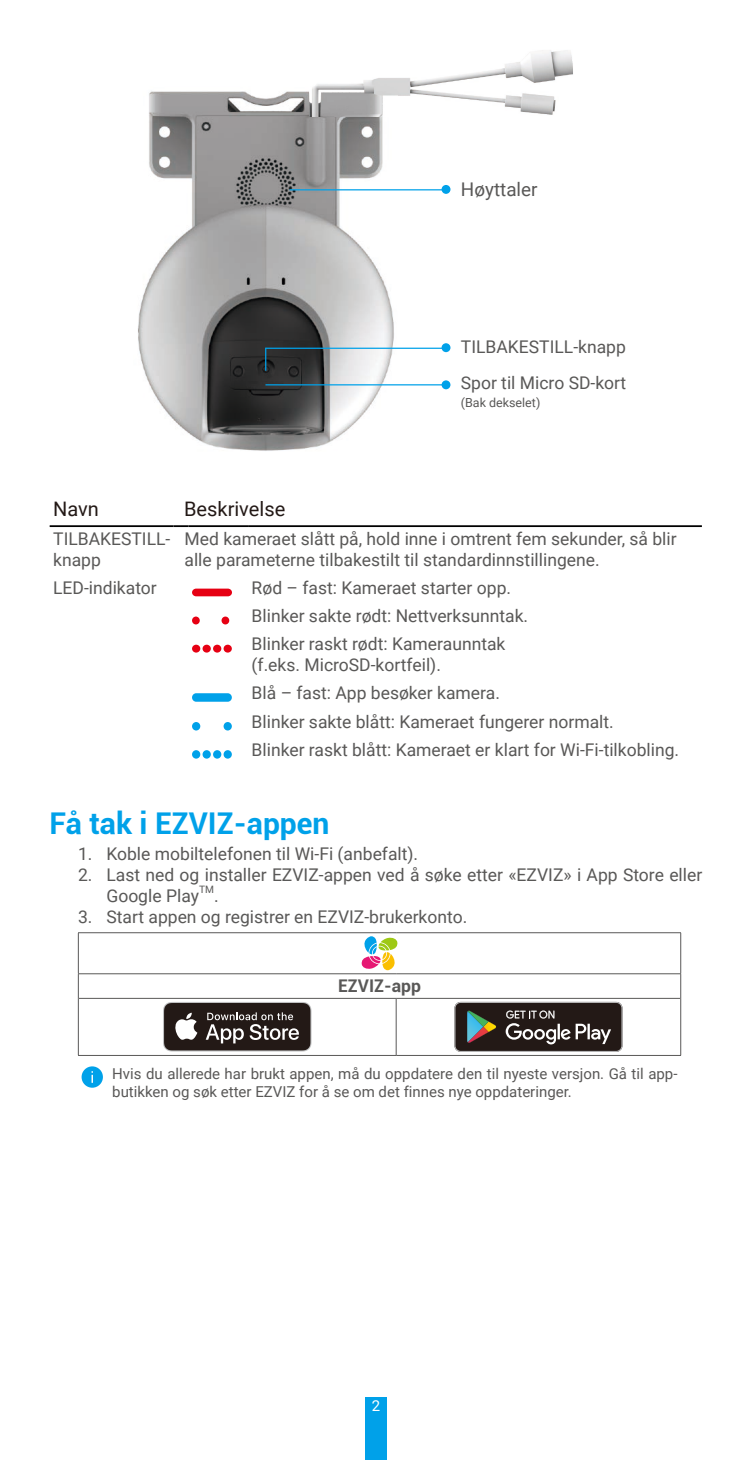
<style>
.page{position:relative;width:752px;height:1460px;background:#fff}
.page>*{position:absolute;margin:0;border:0;box-sizing:border-box;transform-origin:0 0}
.t1{font:700 30px "Roboto";color:#00a1e9}
.t2{font:20px "Roboto";color:#231916}
.t3{font:18.75px "Roboto";color:#595857}
.t4{font:17.5px/28.2px "Roboto";color:#595857}
.t5{font:700 17.5px "Roboto";color:#595857}
.t6{font:15px/18px "Roboto";color:#595857}
.t7{font:15px "Roboto";color:#fff}
.t8{font:12.5px "Roboto";color:#595857}
.t9{font:10.25px "Roboto";color:#595857}
</style>
<div class="page">
<div style="left:365px;top:1398px;width:21px;height:62px;background:#00a1e9"></div>
<img style="left:138px;top:91px;width:259px;height:360px">
<img style="left:316px;top:50px;width:256px;height:65px">
<img style="left:310px;top:86px;width:87px;height:30px">
<svg style="left:265px;top:349px;width:1px;height:22px"></svg>
<hr style="left:265px;top:348px;width:182px;height:1px;background:#00a1e9">
<div style="left:441px;top:380px;width:9px;height:9px;background:#00a1e9;border-radius:50%"></div>
<hr style="left:289px;top:189px;width:158px;height:1px;background:#00a1e9">
<div style="left:441px;top:185px;width:9px;height:9px;background:#00a1e9;border-radius:50%"></div>
<div style="left:441px;top:343px;width:9px;height:9px;background:#00a1e9;border-radius:50%"></div>
<hr style="left:265px;top:384px;width:182px;height:1px;background:#00a1e9">
<hr style="left:50px;top:525px;width:123px;height:2px;background:#000">
<svg style="left:173px;top:525px;width:15px;height:2px"></svg>
<hr style="left:188px;top:525px;width:60px;height:2px;background:#000">
<hr style="left:248px;top:525px;width:453px;height:2px;background:#000">
<div style="left:192px;top:589px;width:40px;height:7px;background:#e60013;border-radius:4px"></div>
<div style="left:192px;top:616px;width:8px;height:8px;background:#e60013;border-radius:50%"></div>
<div style="left:221px;top:616px;width:8px;height:8px;background:#e60013;border-radius:50%"></div>
<div style="left:192px;top:645px;width:8px;height:8px;background:#e60013;border-radius:50%"></div>
<div style="left:223px;top:645px;width:9px;height:8px;background:#e60013;border-radius:50%"></div>
<div style="left:202px;top:645px;width:9px;height:8px;background:#e60013;border-radius:50%"></div>
<div style="left:213px;top:645px;width:8px;height:8px;background:#e60013;border-radius:50%"></div>
<div style="left:192px;top:693px;width:40px;height:9px;background:#00a1e9;border-radius:4px"></div>
<div style="left:192px;top:722px;width:8px;height:8px;background:#00a1e9;border-radius:50%"></div>
<div style="left:223px;top:722px;width:9px;height:8px;background:#00a1e9;border-radius:50%"></div>
<div style="left:192px;top:750px;width:8px;height:9px;background:#00a1e9;border-radius:50%"></div>
<div style="left:223px;top:750px;width:9px;height:9px;background:#00a1e9;border-radius:50%"></div>
<div style="left:202px;top:750px;width:9px;height:9px;background:#00a1e9;border-radius:50%"></div>
<div style="left:213px;top:750px;width:8px;height:9px;background:#00a1e9;border-radius:50%"></div>
<hr style="left:78px;top:973px;width:318px;height:1px;background:#595857">
<hr style="left:396px;top:973px;width:284px;height:1px;background:#595857">
<hr style="left:79px;top:998px;width:317px;height:1px;background:#595857">
<hr style="left:396px;top:998px;width:284px;height:1px;background:#595857">
<hr style="left:395px;top:999px;width:1px;height:56px;background:#595857">
<hr style="left:680px;top:933px;width:1px;height:40px;background:#595857">
<svg style="left:680px;top:974px;width:1px;height:24px"></svg>
<hr style="left:78px;top:932px;width:318px;height:1px;background:#595857">
<hr style="left:78px;top:933px;width:1px;height:40px;background:#595857">
<hr style="left:396px;top:932px;width:284px;height:1px;background:#595857">
<svg style="left:78px;top:974px;width:1px;height:24px"></svg>
<hr style="left:78px;top:998px;width:1px;height:57px;background:#595857">
<hr style="left:680px;top:998px;width:1px;height:57px;background:#595857">
<hr style="left:78px;top:1055px;width:318px;height:1px;background:#595857">
<hr style="left:396px;top:1055px;width:284px;height:1px;background:#595857">
<svg style="left:361px;top:936px;width:36px;height:34px"></svg>
<svg style="left:163px;top:1002px;width:148px;height:49px;background:#4c4442"></svg>
<svg style="left:454px;top:1002px;width:168px;height:50px;background:#443e3b"></svg>
<div style="left:81px;top:1066px;width:22px;height:22px;background:#00a1e9;border-radius:50%"></div>
<svg style="left:91px;top:1071px;width:2px;height:12px"></svg>
<p class="t3" style="left:460px;top:176px;width:78px">Høyttaler</p>
<p class="t4" style="left:460px;top:332px;width:166px">TILBAKESTILL-knapp</p>
<p class="t4" style="left:460px;top:368px;width:167px">Spor til Micro SD-kort</p>
<p class="t8" style="left:460px;top:394px;width:81px">(Bak dekselet)</p>
<p class="t2" style="left:53px;top:495px;width:47px">Navn</p>
<p class="t2" style="left:184px;top:495px;width:103px">Beskrivelse</p>
<p class="t4" style="left:53px;top:527px;width:119px;line-height:21px">TILBAKESTILL&shy;knapp</p>
<p class="t4" style="left:184px;top:527px;width:493px;line-height:21px">Med kameraet slått på, hold inne i omtrent fem sekunder, så blir alle parameterne tilbakestilt til standardinnstillingene.</p>
<p class="t4" style="left:53px;top:573px;width:105px">LED-indikator</p>
<p class="t4" style="left:251px;top:573px;width:278px">Rød – fast: Kameraet starter opp.<br>Blinker sakte rødt: Nettverksunntak.<br>Blinker raskt rødt: Kameraunntak</p>
<p class="t4" style="left:251px;top:650px;width:429px">(f.eks. MicroSD-kortfeil).<br>Blå – fast: App besøker kamera.<br>Blinker sakte blått: Kameraet fungerer normalt.<br>Blinker raskt blått: Kameraet er klart for Wi-Fi-tilkobling.</p>
<h1 class="t1" style="left:50px;top:803px;width:281px">Få tak i EZVIZ-appen</h1>
<p class="t4" style="left:78px;top:839px;width:341px">1. Koble mobiltelefonen til Wi-Fi (anbefalt).</p>
<p class="t4" style="left:106px;top:863px;width:597px;line-height:21px;text-indent:-28px">2. Last ned og installer EZVIZ-appen ved å søke etter «EZVIZ» i App Store eller<br>Google Play</p>
<p class="t9" style="left:199px;top:882px;width:16px">TM</p>
<p class="t4" style="left:214px;top:881px;width:6px">.</p>
<p class="t4" style="left:78px;top:902px;width:390px">3. Start appen og registrer en EZVIZ-brukerkonto.</p>
<p class="t5" style="left:338px;top:974px;width:84px">EZVIZ-app</p>
<p class="t6" style="left:112px;top:1064px;width:566px">Hvis du allerede har brukt appen, må du oppdatere den til nyeste versjon. Gå til app&shy;butikken og søk etter EZVIZ for å se om det finnes nye oppdateringer.</p>
<p class="t7" style="left:371px;top:1395px;width:10px">2</p>
</div>
